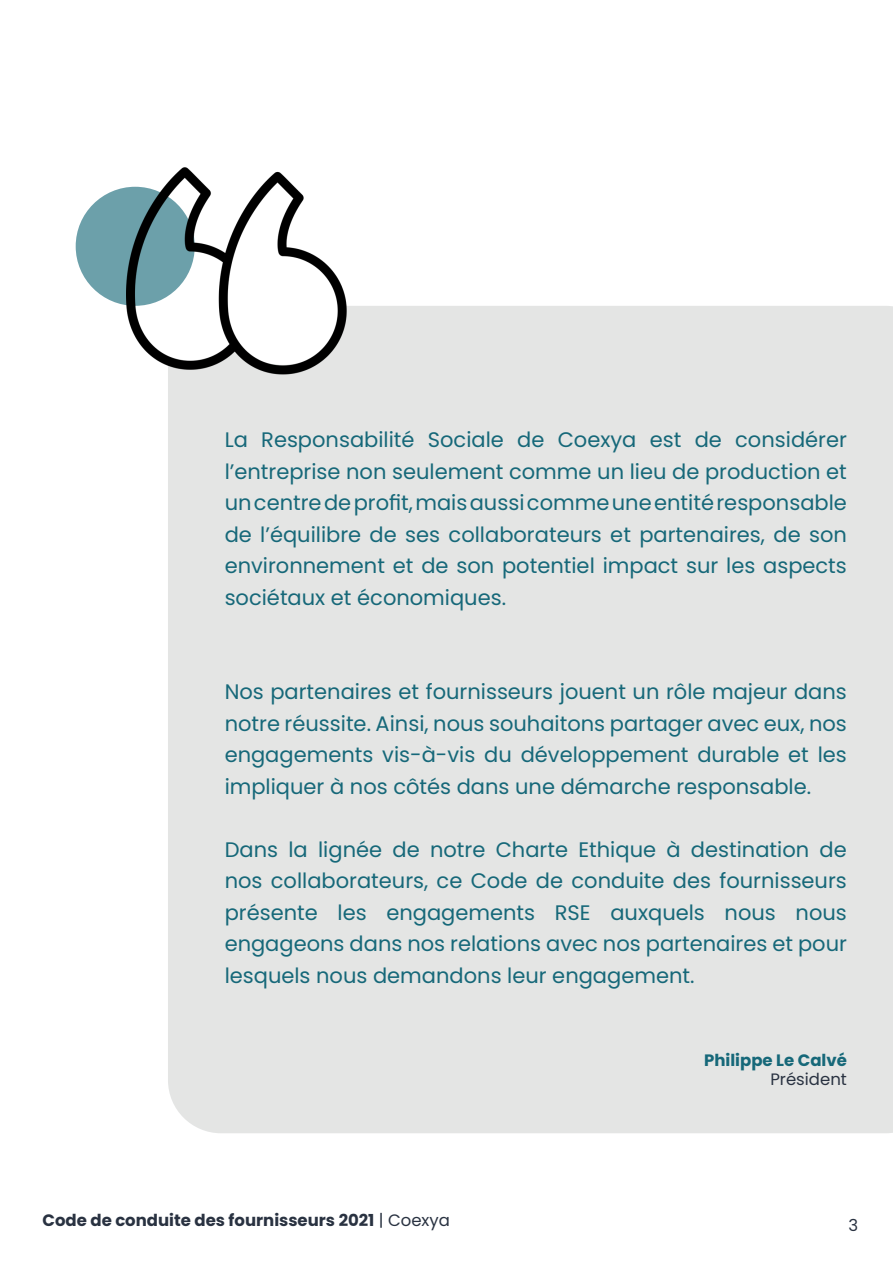
<style>
.page{position:relative;width:893px;height:1263px;background:#fff}
.page>*{position:absolute;margin:0;border:0;box-sizing:border-box;transform-origin:0 0}
.t1{font:21px/31.5px "Poppins";color:#166879;text-align:justify}
.t2{font:700 16.5px "Poppins";color:#293241}
.t3{font:700 16.5px "Poppins";color:#166879}
.t4{font:16.5px "Poppins";color:#293241}
.s1{font-weight:400}
</style>
<div class="page">
<div style="left:168px;top:306px;width:725px;height:827px;background:#e4e5e4"></div>
<div style="left:76px;top:187px;width:119px;height:119px;background:#6ca0aa;border-radius:50%"></div>
<img style="left:126px;top:167px;width:291px;height:208px">
<p class="t1" style="left:225px;top:424px;width:624px">La Responsabilité Sociale de Coexya est de considérer l’entreprise non seulement comme un lieu de production et un centre de profit, mais aussi comme une entité responsable de l’équilibre de ses collaborateurs et partenaires, de son environnement et de son potentiel impact sur les aspects sociétaux et économiques.</p>
<p class="t1" style="left:225px;top:676px;width:624px">Nos partenaires et fournisseurs jouent un rôle majeur dans notre réussite. Ainsi, nous souhaitons partager avec eux, nos engagements vis-à-vis du développement durable et les impliquer à nos côtés dans une démarche responsable.</p>
<p class="t1" style="left:225px;top:834px;width:624px">Dans la lignée de notre Charte Ethique à destination de nos collaborateurs, ce Code de conduite des fournisseurs présente les engagements RSE auxquels nous nous engageons dans nos relations avec nos partenaires et pour lesquels nous demandons leur engagement.</p>
<p class="t3" style="left:704px;top:1050px;width:144px">Philippe Le Calvé</p>
<p class="t4" style="left:770px;top:1070px;width:78px">Président</p>
<p class="t2" style="left:43px;top:1211px;width:409px">Code de conduite des fournisseurs 2021 <span class="s1">| Coexya</span></p>
<p class="t4" style="left:848px;top:1216px;width:11px">3</p>
</div>
